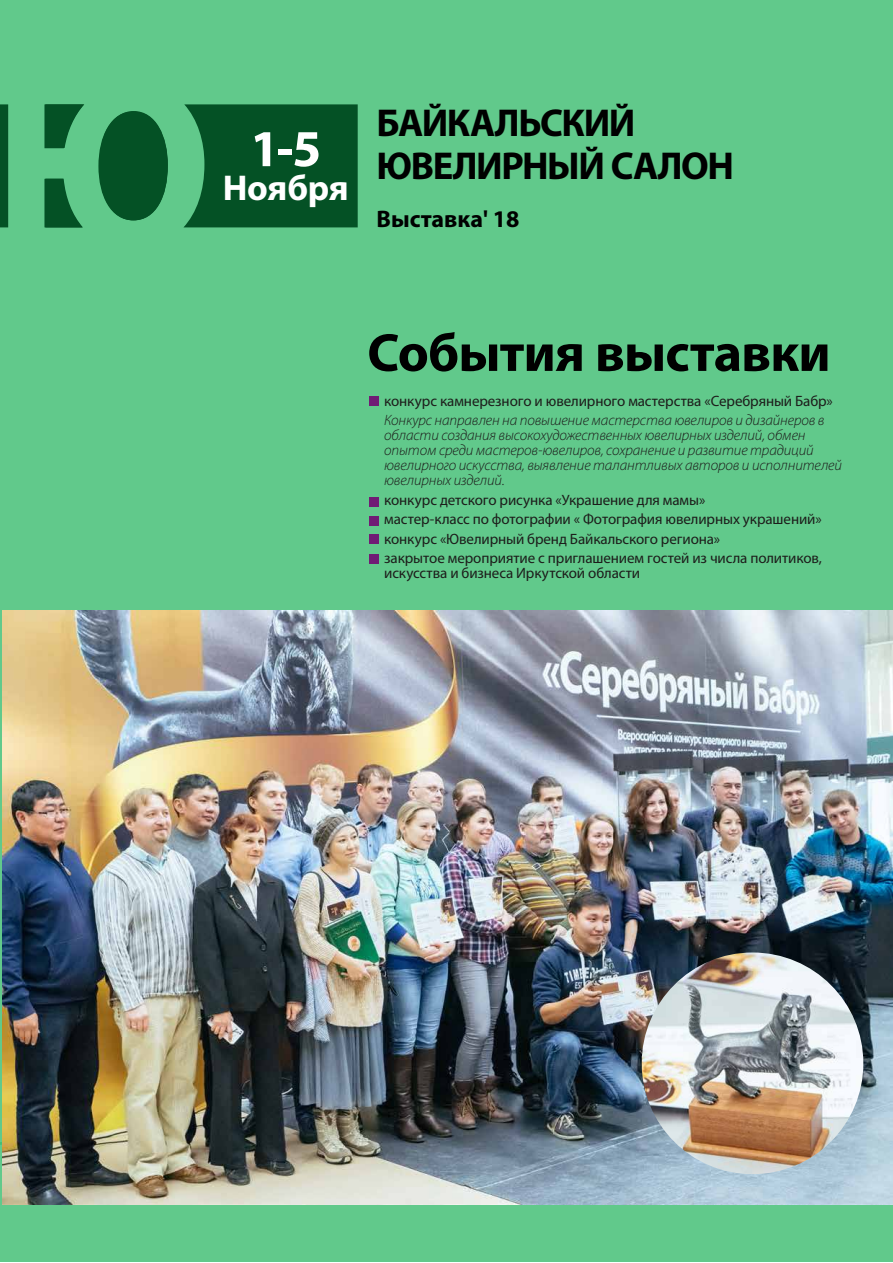
<style>
.page{position:relative;width:893px;height:1263px;background:#fff}
.page>*{position:absolute;margin:0;border:0;box-sizing:border-box;transform-origin:0 0}
.t1{font:700 54px "Myriad Pro";letter-spacing:-.015em;color:#000}
.t2{font:700 52.2px "Myriad Pro";color:#fff}
.t3{font:700 39px/43.3px "Myriad Pro";letter-spacing:-.035em;color:#000}
.t4{font:700 36px "Myriad Pro";letter-spacing:-.01em;color:#fff}
.t5{font:700 24px "Myriad Pro";color:#000}
.t6{font:15px/19.5px "Myriad Pro";letter-spacing:-.005em;color:#1d1d1b}
.t7{font:italic 300 15px/15px "Myriad Pro";letter-spacing:-.01em;color:#1d1d1b}
</style>
<div class="page">
<div style="left:0;top:0;width:893px;height:1262px;background:#61c98b"></div>
<div style="left:369px;top:396px;width:9px;height:10px;background:#701c75"></div>
<div style="left:369px;top:497px;width:9px;height:9px;background:#701c75"></div>
<div style="left:369px;top:516px;width:9px;height:10px;background:#701c75"></div>
<div style="left:369px;top:534px;width:9px;height:10px;background:#701c75"></div>
<div style="left:369px;top:554px;width:9px;height:9px;background:#701c75"></div>
<svg style="left:0;top:104px;width:358px;height:123px"></svg>
<img style="left:2px;top:611px;width:891px;height:594px">
<img style="left:642px;top:952px;width:221px;height:222px;border-radius:111px">
<h2 class="t2" style="left:250px;top:119px;width:73px">1-5</h2>
<h3 class="t4" style="left:223px;top:168px;width:127px">Ноября</h3>
<h3 class="t3" style="left:377px;top:102px;width:359px">БАЙКАЛЬСКИЙ<br>ЮВЕЛИРНЫЙ САЛОН</h3>
<h3 class="t5" style="left:377px;top:205px;width:144px">Выставка' 18</h3>
<h1 class="t1" style="left:367px;top:322px;width:465px">События выставки</h1>
<p class="t6" style="left:384px;top:391px;width:450px">конкурс камнерезного и ювелирного мастерства «Серебряный Бабр»</p>
<p class="t7" style="left:384px;top:413px;width:459px">Конкурс направлен на повышение мастерства ювелиров и дизайнеров в области создания высокохудожественных ювелирных изделий, обмен опытом среди мастеров-ювелиров, сохранение и развитие традиций ювелирного искусства, выявление талантливых авторов и исполнителей ювелирных изделий.</p>
<p class="t6" style="left:384px;top:490px;width:439px">конкурс детского рисунка «Украшение для мамы»<br>мастер-класс по фотографии « Фотография ювелирных украшений» конкурс «Ювелирный бренд Байкальского региона»<br>закрытое мероприятие с приглашением гостей из числа политиков,</p>
<p class="t6" style="left:384px;top:564px;width:257px">искусства и бизнеса Иркутской области</p>
</div>
